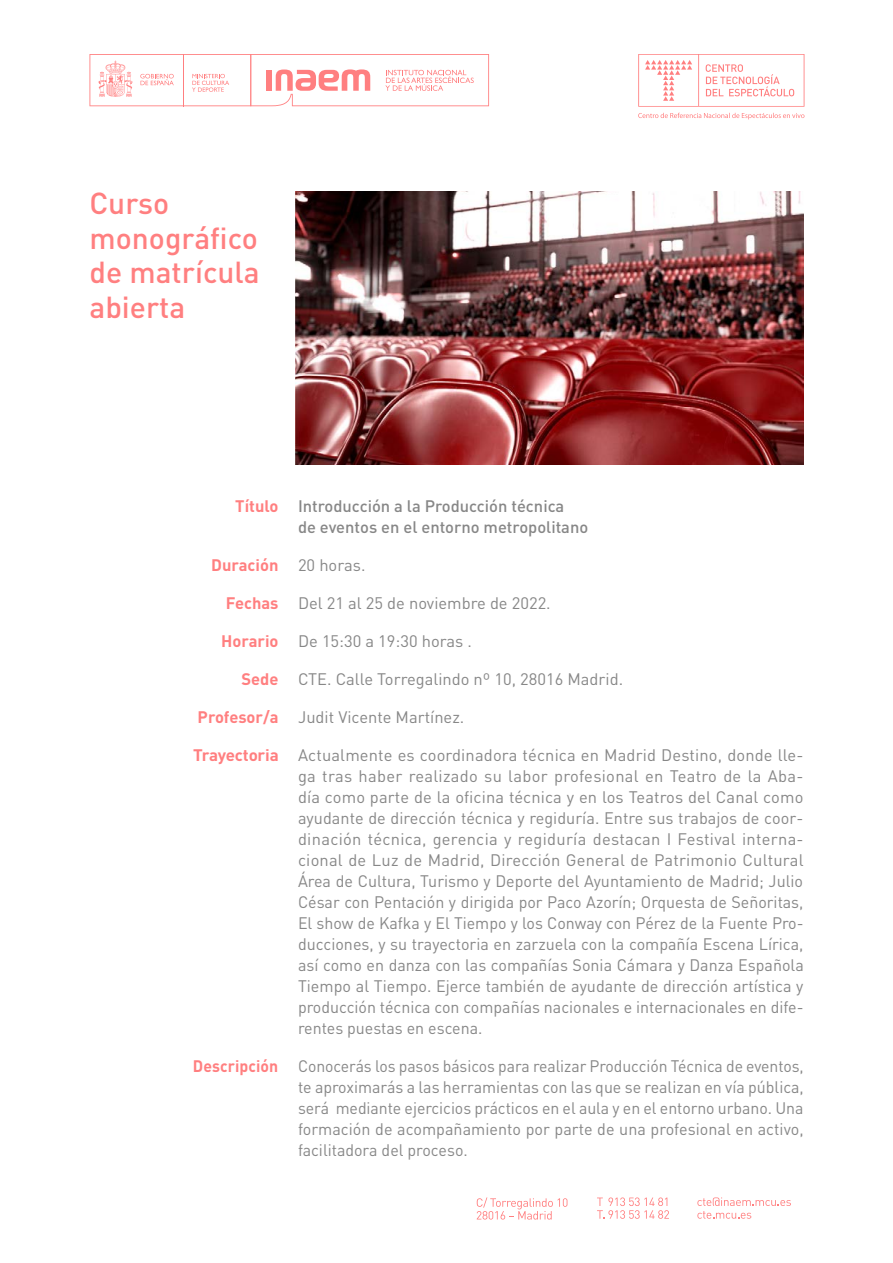
<style>
.page{position:relative;width:893px;height:1263px;background:#fff}
.page>*{position:absolute;margin:0;border:0;box-sizing:border-box;transform-origin:0 0}
.t1{font:500 30px/34.5px "DIN Pro";color:#ff7f80}
.t2{font:16.5px/21px "DIN Pro";color:#878787;text-align:justify}
.t3{font:16.5px/21px "DIN Pro";color:#878787;text-align:justify;scale:.96 1}
.t4{font:500 16.5px/21px "DIN Pro";color:#878787}
.t5{font:700 16.5px "DIN Pro";color:#ff7f80}
.s1{font-weight:700;color:#ff7f80}
.s2{font-weight:400;color:#878787}
</style>
<div class="page">
<svg style="left:597px;top:1197px;width:72px;height:22px"></svg>
<svg style="left:477px;top:1197px;width:90px;height:22px"></svg>
<svg style="left:697px;top:1197px;width:94px;height:22px"></svg>
<svg style="left:638px;top:54px;width:166px;height:53px"></svg>
<svg style="left:638px;top:113px;width:166px;height:6px"></svg>
<svg style="left:89px;top:54px;width:400px;height:52px"></svg>
<img style="left:296px;top:191px;width:507px;height:273px">
<h1 class="t1" style="left:89px;top:185px;width:172px">Curso monográfico de matrícula abierta</h1>
<p class="t4" style="left:298px;top:495px;width:292px;text-indent:-63px"><span class="s1">Título</span> Introducción a la Producción técnica<br>de eventos en el entorno metropolitano</p>
<p class="t5" style="left:211px;top:554px;width:156px">Duración <span class="s2">20 horas.</span></p>
<p class="t2" style="left:226px;top:592px;width:326px"><span class="s1">Fechas</span> Del 21 al 25 de noviembre de 2022.</p>
<p class="t2" style="left:221px;top:630px;width:252px"><span class="s1">Horario</span> De 15:30 a 19:30 horas .</p>
<p class="t2" style="left:241px;top:668px;width:383px"><span class="s1">Sede</span> CTE. Calle Torregalindo nº 10, 28016 Madrid.</p>
<p class="t2" style="left:198px;top:706px;width:268px"><span class="s1">Profesor/a</span> Judit Vicente Martínez.</p>
<p class="t2" style="left:298px;top:744px;width:507px;text-indent:-105px"><span class="s1">Trayectoria</span> Actualmente es coordinadora técnica en Madrid Destino, donde lle&shy;ga tras haber realizado su labor profesional en Teatro de la Aba&shy;día como parte de la oficina técnica y en los Teatros del Canal como ayudante de dirección técnica y regiduría. Entre sus trabajos de coor&shy;dinación técnica, gerencia y regiduría destacan I Festival interna&shy;cional de Luz de Madrid, Dirección General de Patrimonio Cultural Área de Cultura, Turismo y Deporte del Ayuntamiento de Madrid; Julio César con Pentación y dirigida por Paco Azorín; Orquesta de Señoritas, El show de Kafka y El Tiempo y los Conway con Pérez de la Fuente Pro&shy;ducciones, y su trayectoria en zarzuela con la compañía Escena Lírica, así como en danza con las compañías Sonia Cámara y Danza Española Tiempo al Tiempo. Ejerce también de ayudante de dirección artística y producción técnica con compañías nacionales e internacionales en dife&shy;rentes puestas en escena.</p>
<p class="t3" style="left:298px;top:1055px;width:528px;text-indent:-105px"><span class="s1">Descripción</span> Conocerás los pasos básicos para realizar Producción Técnica de eventos, te aproximarás a las herramientas con las que se realizan en vía pública, será mediante ejercicios prácticos en el aula y en el entorno urbano. Una formación de acompañamiento por parte de una profesional en activo, facilitadora del proceso.</p>
</div>
